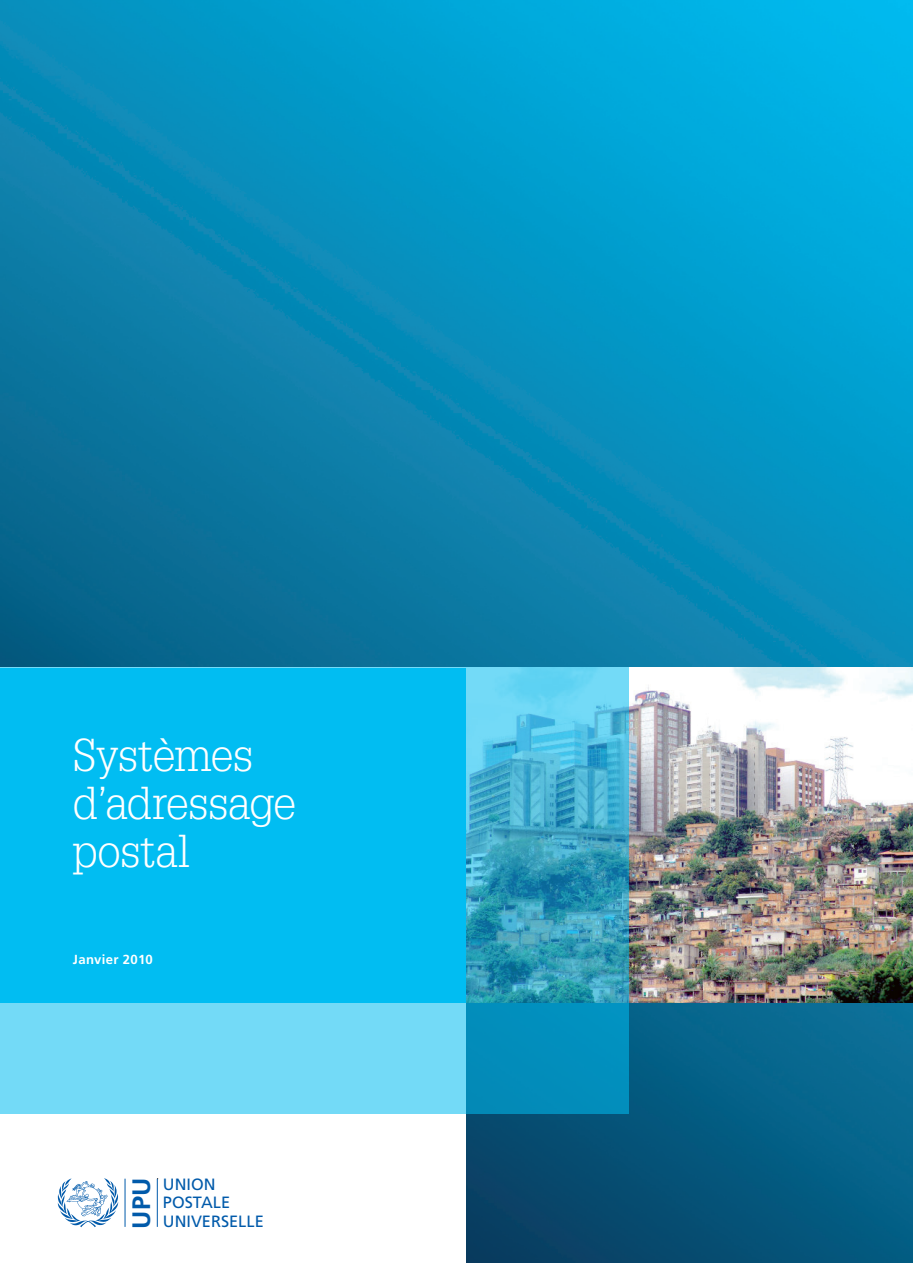
<style>
.page{position:relative;width:913px;height:1263px;background:#fff}
.page>*{position:absolute;margin:0;border:0;box-sizing:border-box;transform-origin:0 0}
.t1{font:300 45px/48px "Glypha LT Std";letter-spacing:-.01em;color:#fff}
.t2{font:700 25.2px "Frutiger";color:#015aaa}
.t3{font:16.35px/18.3px "Frutiger";color:#015aaa}
.t4{font:700 13.2px "Frutiger";letter-spacing:.03em;color:#fff}
</style>
<div class="page">
<img style="left:0;top:0;width:912px;height:1263px">
<img style="left:628px;top:668px;width:284px;height:334px">
<div style="left:0;top:668px;width:466px;height:595px;background:#fff"></div>
<svg style="left:0;top:668px;width:628px;height:446px;background:#4dbadb"></svg>
<div style="left:0;top:668px;width:466px;height:334px;background:#01bdf2"></div>
<hr style="left:125px;top:1179px;width:1px;height:48px;background:#015aaa">
<hr style="left:157px;top:1179px;width:1px;height:48px;background:#015aaa">
<svg style="left:58px;top:1178px;width:60px;height:49px"></svg>
<p class="t1" style="left:73px;top:732px;width:225px">Systèmes d’adressage postal</p>
<p class="t4" style="left:73px;top:952px;width:82px">Janvier 2010</p>
<p class="t2" style="left:127px;top:1229px;width:53px;rotate:-90deg">UPU</p>
<p class="t3" style="left:163px;top:1175px;width:102px">UNION<br>POSTALE<br>UNIVERSELLE</p>
</div>
